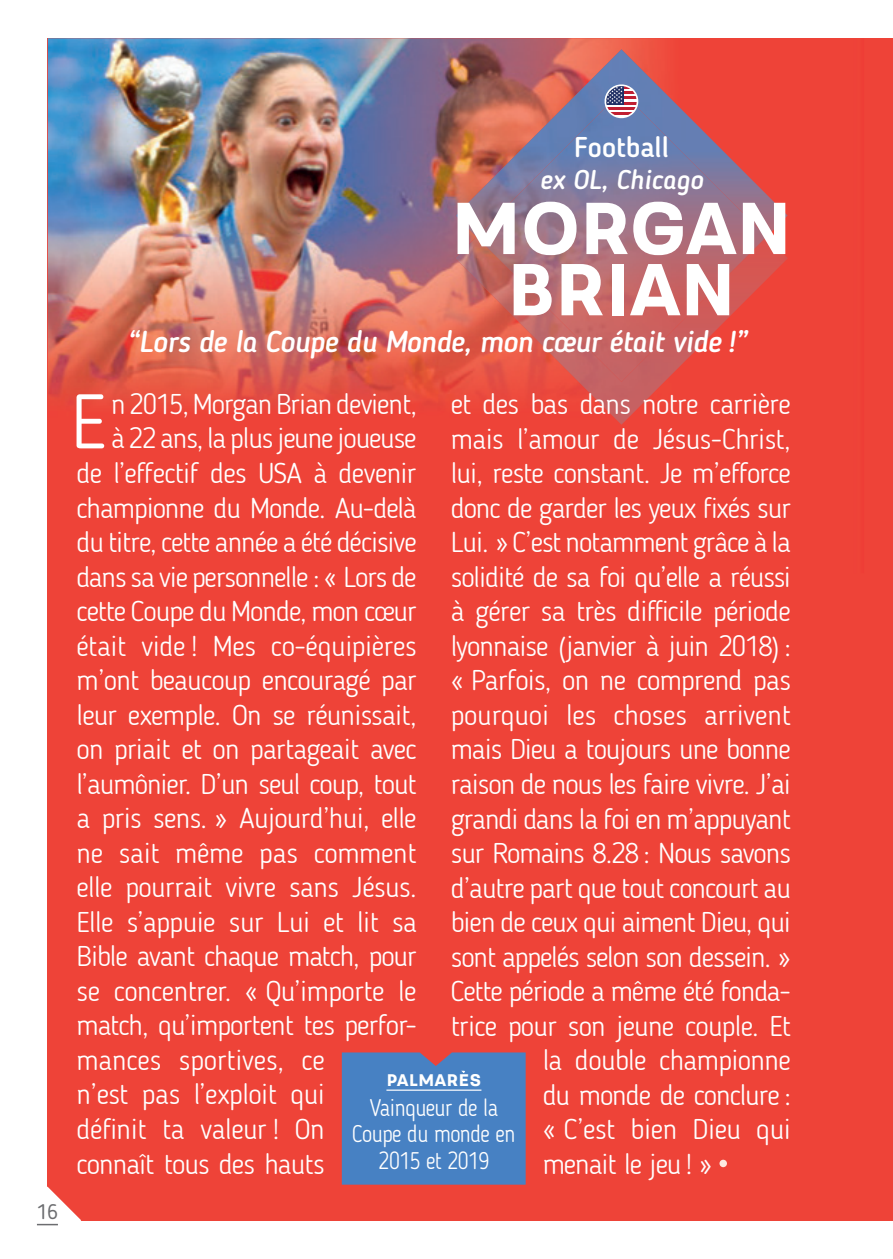
<style>
.page{position:relative;width:893px;height:1259px;background:#fff}
.page>*{position:absolute;margin:0;border:0;box-sizing:border-box;transform-origin:0 0}
.t1{font:300 76.8px "Blogger Sans";color:#fff}
.t2{font:73.2px/61.2px "Velodroma Basic";letter-spacing:-.025em;color:#fff;text-align:center}
.t3{font:italic 500 30px "Blogger Sans";letter-spacing:-.015em;color:#fff}
.t4{font:300 28.5px "Blogger Sans";letter-spacing:-.03em;color:#fff}
.t5{font:300 28.5px "Blogger Sans";letter-spacing:-.01em;color:#fff}
.t6{font:300 28.5px "Blogger Sans";letter-spacing:-.005em;color:#fff}
.t7{font:500 28.5px "Blogger Sans";color:#fff}
.t8{font:italic 500 27px "Blogger Sans";color:#fff}
.t9{font:300 24px/26.4px "Blogger Sans";letter-spacing:-.02em;color:#fff;text-align:center;scale:.9 1}
.t10{font:21px "Blogger Sans";color:#6c6d70}
.t11{font:16.8px "Velodroma Basic";color:#fff}
</style>
<div class="page">
<div style="left:48px;top:38px;width:845px;height:1182px;background:#ee4338"></div>
<img style="left:48px;top:38px;width:614px;height:368px">
<img style="left:455px;top:49px;width:333px;height:376px">
<img style="left:476px;top:92px;width:290px;height:290px">
<svg style="left:604px;top:81px;width:37px;height:40px"></svg>
<div style="left:719px;top:1159px;width:8px;height:8px;background:#fdeae1;border-radius:50%"></div>
<div style="left:342px;top:1052px;width:184px;height:132px;background:#4781c3"></div>
<svg style="left:37px;top:1186px;width:44px;height:40px"></svg>
<hr style="left:37px;top:1223px;width:21px;height:2px;background:#6c6d70">
<p class="t10" style="left:37px;top:1199px;width:22px">16</p>
<p class="t7" style="left:574px;top:130px;width:96px">Football</p>
<p class="t8" style="left:540px;top:163px;width:165px">ex OL, Chicago</p>
<h2 class="t2" style="left:450px;top:198px;width:344px">MORGAN<br>BRIAN</h2>
<p class="t3" style="left:127px;top:324px;width:622px">“Lors de la Coupe du Monde, mon cœur était vide !”</p>
<h1 class="t1" style="left:70px;top:376px;width:38px">E</h1>
<p class="t4" style="left:111px;top:387px;width:307px">n 2015, Morgan Brian devient,</p>
<p class="t4" style="left:451px;top:387px;width:341px">et des bas dans notre carrière</p>
<p class="t4" style="left:451px;top:422px;width:342px">mais l’amour de Jésus-Christ,</p>
<p class="t4" style="left:451px;top:456px;width:342px">lui, reste constant. Je m’efforce</p>
<p class="t4" style="left:451px;top:491px;width:342px">donc de garder les yeux fixés sur</p>
<p class="t4" style="left:451px;top:525px;width:342px">Lui. » C’est notamment grâce à la</p>
<p class="t4" style="left:451px;top:560px;width:342px">solidité de sa foi qu’elle a réussi</p>
<p class="t4" style="left:451px;top:594px;width:342px">à gérer sa très difficile période</p>
<p class="t4" style="left:451px;top:629px;width:342px">lyonnaise (janvier à juin 2018) :</p>
<p class="t4" style="left:451px;top:663px;width:342px">« Parfois, on ne comprend pas</p>
<p class="t6" style="left:451px;top:698px;width:342px">pourquoi les choses arrivent</p>
<p class="t4" style="left:451px;top:732px;width:342px">mais Dieu a toujours une bonne</p>
<p class="t4" style="left:451px;top:767px;width:342px">raison de nous les faire vivre. J’ai</p>
<p class="t4" style="left:451px;top:801px;width:342px">grandi dans la foi en m’appuyant</p>
<p class="t4" style="left:451px;top:836px;width:342px">sur Romains 8.28 : Nous savons</p>
<p class="t4" style="left:451px;top:870px;width:342px">d’autre part que tout concourt au</p>
<p class="t4" style="left:451px;top:905px;width:342px">bien de ceux qui aiment Dieu, qui</p>
<p class="t4" style="left:451px;top:939px;width:342px">sont appelés selon son dessein. »</p>
<p class="t4" style="left:451px;top:974px;width:342px">Cette période a même été fonda-</p>
<p class="t4" style="left:451px;top:1008px;width:342px">trice pour son jeune couple. Et</p>
<p class="t4" style="left:543px;top:1043px;width:250px">la double championne</p>
<p class="t4" style="left:543px;top:1077px;width:250px">du monde de conclure :</p>
<p class="t5" style="left:543px;top:1112px;width:250px">« C’est bien Dieu qui</p>
<p class="t4" style="left:543px;top:1146px;width:171px">menait le jeu ! »</p>
<p class="t4" style="left:111px;top:421px;width:307px">à 22 ans, la plus jeune joueuse</p>
<p class="t4" style="left:77px;top:456px;width:341px">de l’effectif des USA à devenir</p>
<p class="t4" style="left:77px;top:490px;width:342px">championne du Monde. Au-delà</p>
<p class="t4" style="left:77px;top:525px;width:342px">du titre, cette année a été décisive</p>
<p class="t4" style="left:77px;top:559px;width:342px">dans sa vie personnelle : « Lors de</p>
<p class="t4" style="left:77px;top:594px;width:342px">cette Coupe du Monde, mon cœur</p>
<p class="t5" style="left:77px;top:628px;width:342px">était vide ! Mes co-équipières</p>
<p class="t4" style="left:77px;top:663px;width:342px">m’ont beaucoup encouragé par</p>
<p class="t4" style="left:77px;top:698px;width:342px">leur exemple. On se réunissait,</p>
<p class="t4" style="left:77px;top:732px;width:342px">on priait et on partageait avec</p>
<p class="t4" style="left:77px;top:767px;width:342px">l’aumônier. D’un seul coup, tout</p>
<p class="t4" style="left:77px;top:801px;width:342px">a pris sens. » Aujourd’hui, elle</p>
<p class="t5" style="left:77px;top:836px;width:342px">ne sait même pas comment</p>
<p class="t4" style="left:77px;top:870px;width:342px">elle pourrait vivre sans Jésus.</p>
<p class="t4" style="left:77px;top:905px;width:342px">Elle s’appuie sur Lui et lit sa</p>
<p class="t4" style="left:77px;top:939px;width:342px">Bible avant chaque match, pour</p>
<p class="t4" style="left:77px;top:974px;width:342px">se concentrer. « Qu’importe le</p>
<p class="t4" style="left:77px;top:1008px;width:342px">match, qu’importent tes perfor-</p>
<p class="t6" style="left:77px;top:1043px;width:250px">mances sportives, ce</p>
<p class="t4" style="left:77px;top:1077px;width:250px">n’est pas l’exploit qui</p>
<p class="t5" style="left:77px;top:1112px;width:250px">définit ta valeur ! On</p>
<p class="t4" style="left:77px;top:1146px;width:250px">connaît tous des hauts</p>
<p class="t11" style="left:386px;top:1071px;width:97px">PALMARES</p>
<p class="t9" style="left:352px;top:1094px;width:183px">Vainqueur de la<br>Coupe du monde en<br>2015 et 2019</p>
</div>
